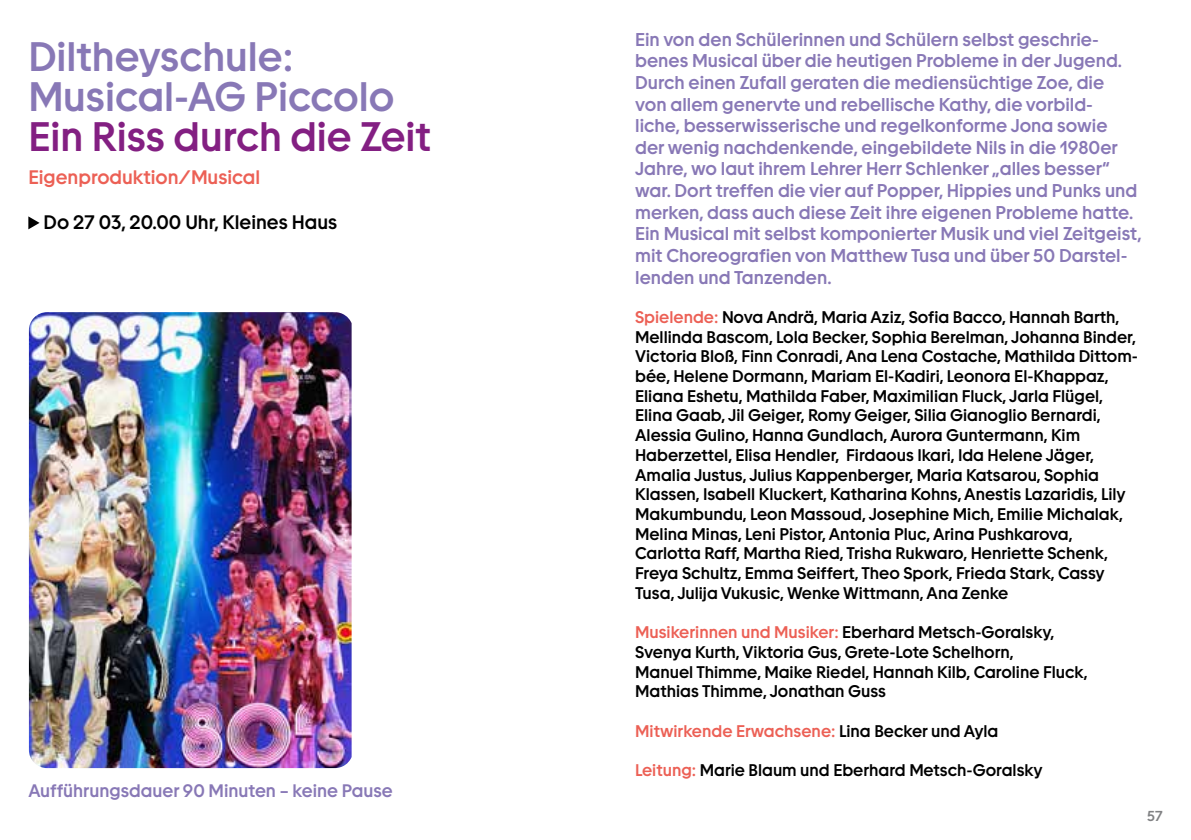
<style>
.page{position:relative;width:1191px;height:840px;background:#fff}
.page>*{position:absolute;margin:0;border:0;box-sizing:border-box;transform-origin:0 0}
.t1{font:500 40px/40px "TWK Burns";color:#8878b6}
.t2{font:500 40px "TWK Burns";color:#831f82}
.t3{font:500 19px "TWK Burns";color:#000}
.t4{font:500 19px "TWK Burns";color:#ec6055}
.t5{font:500 18px/21.6px "TWK Burns";color:#8878b6}
.t6{font:500 17.6px "TWK Burns";color:#8878b6}
.t7{font:500 16.4px/19.6px "TWK Burns";color:#000}
.t8{font:500 16.4px "TWK Burns";color:#ec6055}
.t9{font:500 14px "TWK Burns";color:#808183}
.s1{color:#ec6055}
.s2{color:#000}
</style>
<div class="page">
<img style="left:29px;top:312px;width:322px;height:455px">
<svg style="left:28px;top:216px;width:12px;height:13px"></svg>
<h1 class="t1" style="left:28px;top:36px;width:368px">Diltheyschule:<br>Musical-AG Piccolo</h1>
<h1 class="t2" style="left:28px;top:112px;width:404px">Ein Riss durch die Zeit</h1>
<p class="t4" style="left:28px;top:165px;width:233px">Eigenproduktion/Musical</p>
<p class="t3" style="left:44px;top:211px;width:295px">Do 27 03, 20.00 Uhr, Kleines Haus</p>
<p class="t6" style="left:28px;top:779px;width:366px">Aufführungsdauer 90 Minuten – keine Pause</p>
<p class="t5" style="left:635px;top:28px;width:508px">Ein von den Schülerinnen und Schülern selbst geschrie&shy;benes Musical über die heutigen Probleme in der Jugend.<br>Durch einen Zufall geraten die mediensüchtige Zoe, die<br>von allem genervte und rebellische Kathy, die vorbild&shy;liche, besserwisserische und regelkonforme Jona sowie<br>der wenig nachdenkende, eingebildete Nils in die 1980er Jahre, wo laut ihrem Lehrer Herr Schlenker „alles besser“ war. Dort treffen die vier auf Popper, Hippies und Punks und merken, dass auch diese Zeit ihre eigenen Probleme hatte.<br>Ein Musical mit selbst komponierter Musik und viel Zeitgeist, mit Choreografien von Matthew Tusa und über 50 Darstel&shy;lenden und Tanzenden.</p>
<p class="t7" style="left:635px;top:307px;width:504px"><span class="s1">Spielende:</span> Nova Andrä, Maria Aziz, Sofia Bacco, Hannah Barth, Mellinda Bascom, Lola Becker, Sophia Berelman, Johanna Binder, Victoria Bloß, Finn Conradi, Ana Lena Costache, Mathilda Dittom&shy;bée, Helene Dormann, Mariam El-Kadiri, Leonora El-Khappaz, Eliana Eshetu, Mathilda Faber, Maximilian Fluck, Jarla Flügel, Elina Gaab, Jil Geiger, Romy Geiger, Silia Gianoglio Bernardi, Alessia Gulino, Hanna Gundlach, Aurora Guntermann, Kim Haberzettel, Elisa Hendler, Firdaous Ikari, Ida Helene Jäger, Amalia Justus, Julius Kappenberger, Maria Katsarou, Sophia Klassen, Isabell Kluckert, Katharina Kohns, Anestis Lazaridis, Lily Makumbundu, Leon Massoud, Josephine Mich, Emilie Michalak, Melina Minas, Leni Pistor, Antonia Pluc, Arina Pushkarova, Carlotta Raff, Martha Ried, Trisha Rukwaro, Henriette Schenk, Freya Schultz, Emma Seiffert, Theo Spork, Frieda Stark, Cassy Tusa, Julija Vukusic, Wenke Wittmann, Ana Zenke</p>
<p class="t7" style="left:635px;top:622px;width:454px"><span class="s1">Musikerinnen und Musiker:</span> Eberhard Metsch-Goralsky, Svenya Kurth, Viktoria Gus, Grete-Lote Schelhorn,<br>Manuel Thimme, Maike Riedel, Hannah Kilb, Caroline Fluck, Mathias Thimme, Jonathan Guss</p>
<p class="t8" style="left:635px;top:720px;width:365px">Mitwirkende Erwachsene: <span class="s2">Lina Becker und Ayla</span></p>
<p class="t7" style="left:635px;top:759px;width:409px"><span class="s1">Leitung:</span> Marie Blaum und Eberhard Metsch-Goralsky</p>
<p class="t9" style="left:1147px;top:807px;width:17px">57</p>
</div>
